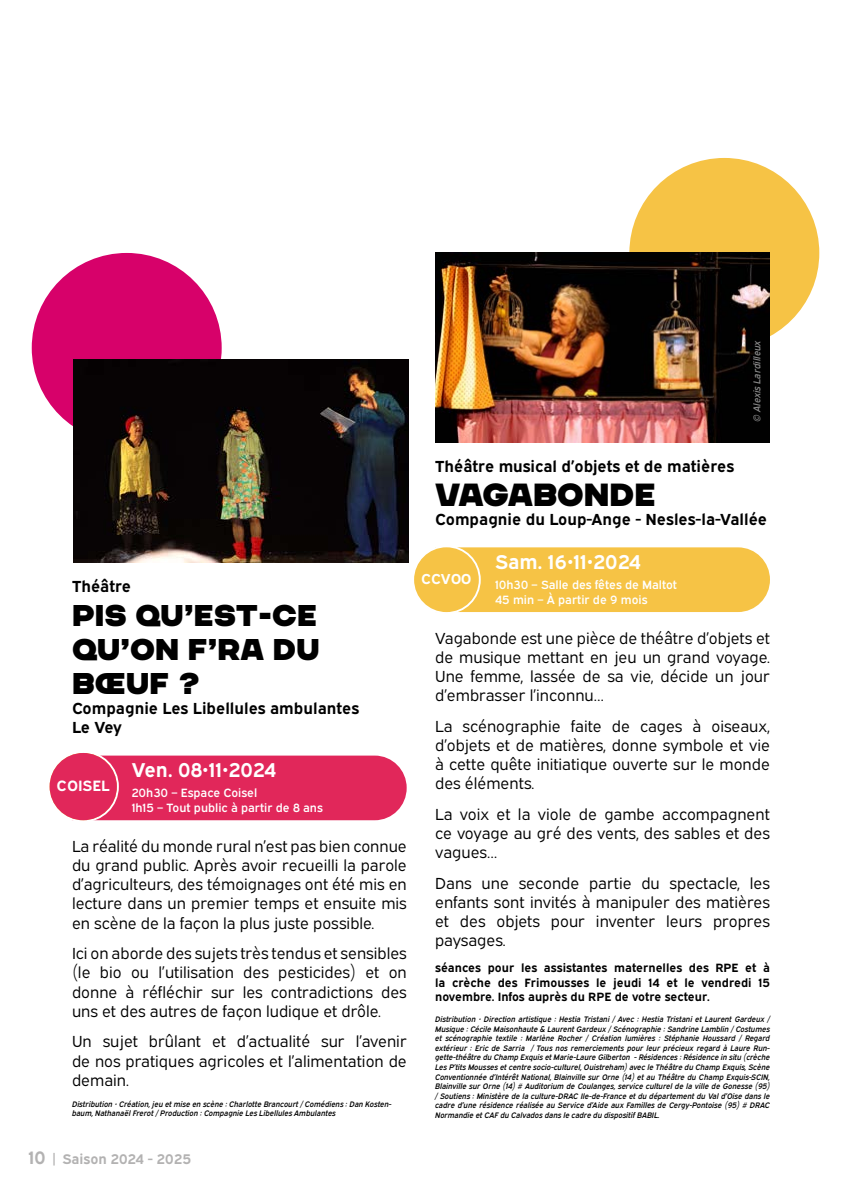
<style>
.page{position:relative;width:842px;height:1191px;background:#fff}
.page>*{position:absolute;margin:0;border:0;box-sizing:border-box;transform-origin:0 0}
.t1{font:32px "CHANEY";color:#000}
.t2{font:30px/34px "CHANEY";color:#000;text-align:justify}
.t3{font:700 20px "Expressway Rg";color:#fff}
.t4{font:16px/19.2px "Expressway Bk";color:#000;text-align:justify}
.t5{font:700 16px/19.2px "Expressway Rg";color:#000}
.t6{font:700 15px "Expressway Rg";color:#fff}
.t7{font:700 14.4px "Expressway Rg";letter-spacing:-.015em;color:#fff}
.t8{font:700 14px "Expressway Rg";color:#b3b2b2}
.t9{font:700 12px/14.4px "Expressway Rg";color:#000;text-align:justify}
.t10{font:12px/14.4px "Expressway Sb";color:#fff}
.t11{font:italic 10px "Expressway Sb";color:#fff}
.t12{font:italic 8px/9.6px "Expressway Sb";color:#000}
.s1{font-size:18px}
</style>
<div class="page">
<div style="left:32px;top:253px;width:190px;height:190px;background:#d7016a;border-radius:50%"></div>
<div style="left:629px;top:158px;width:190px;height:190px;background:#f6c345;border-radius:50%"></div>
<img style="left:73px;top:359px;width:335px;height:204px">
<svg style="left:49px;top:753px;width:358px;height:68px;background:#e43e6b"></svg>
<div style="left:50px;top:753px;width:67px;height:67px;background:#e1275a;border-radius:50%"></div>
<svg style="left:414px;top:547px;width:356px;height:66px;background:#f6c651"></svg>
<img style="left:435px;top:253px;width:335px;height:190px">
<h3 class="t5" style="left:72px;top:575px;width:61px">Théâtre</h3>
<h2 class="t2" style="left:72px;top:599px;width:249px">PIS QU’EST-CE QU’ON F’RA DU BŒUF ?</h2>
<h3 class="t5" style="left:72px;top:696px;width:289px">Compagnie Les Libellules ambulantes<br>Le Vey</h3>
<h3 class="t3" style="left:132px;top:754px;width:146px">Ven. 08•11•2024</h3>
<h3 class="t10" style="left:132px;top:784px;width:193px">20h30 – Espace Coisel<br>1h15 – Tout public à partir de 8 ans</h3>
<h3 class="t6" style="left:57px;top:774px;width:44px">COCVO</h3>
<h3 class="t6" style="left:78px;top:774px;width:33px">ISELO</h3>
<h3 class="t4" style="left:72px;top:835px;width:336px">La réalité du monde rural n’est pas bien connue du grand public. Après avoir recueilli la parole d’agriculteurs, des témoignages ont été mis en lecture dans un premier temps et ensuite mis en scène de la façon la plus juste possible.</h3>
<h3 class="t4" style="left:72px;top:942px;width:336px">Ici on aborde des sujets très tendus et sensibles (le bio ou l’utilisation des pesticides) et on donne à réfléchir sur les contradictions des uns et des autres de façon ludique et drôle.</h3>
<h3 class="t4" style="left:72px;top:1030px;width:336px">Un sujet brûlant et d’actualité sur l’avenir de nos pratiques agricoles et l’alimentation de demain.</h3>
<p class="t12" style="left:72px;top:1098px;width:321px">Distribution • Création, jeu et mise en scène : Charlotte Brancourt / Comédiens : Dan Kosten&shy;baum, Nathanaël Frerot / Production : Compagnie Les Libellules Ambulantes</p>
<h3 class="t8" style="left:28px;top:1147px;width:164px"><span class="s1">10</span> | Saison 2024 - 2025</h3>
<p class="t11" style="left:749px;top:422px;width:84px;rotate:-90deg">© Alexis Lardilleux</p>
<h3 class="t5" style="left:435px;top:455px;width:301px">Théâtre musical d’objets et de matières</h3>
<h1 class="t1" style="left:435px;top:475px;width:222px">VAGABONDE</h1>
<h3 class="t5" style="left:435px;top:508px;width:333px">Compagnie du Loup-Ange - Nesles-la-Vallée</h3>
<h3 class="t3" style="left:495px;top:546px;width:147px">Sam. 16•11•2024</h3>
<h3 class="t10" style="left:495px;top:576px;width:184px">10h30 – Salle des fêtes de Maltot<br>45 min – À partir de 9 mois</h3>
<h3 class="t7" style="left:421px;top:568px;width:52px">CCVOO</h3>
<h3 class="t4" style="left:435px;top:626px;width:336px">Vagabonde est une pièce de théâtre d’objets et de musique mettant en jeu un grand voyage.<br>Une femme, lassée de sa vie, décide un jour d’embrasser l’inconnu…</h3>
<h3 class="t4" style="left:435px;top:715px;width:336px">La scénographie faite de cages à oiseaux, d’objets et de matières, donne symbole et vie à cette quête initiatique ouverte sur le monde des éléments.</h3>
<h3 class="t4" style="left:435px;top:803px;width:336px">La voix et la viole de gambe accompagnent ce voyage au gré des vents, des sables et des vagues…</h3>
<h3 class="t4" style="left:435px;top:872px;width:336px">Dans une seconde partie du spectacle, les enfants sont invités à manipuler des matières et des objets pour inventer leurs propres paysages.</h3>
<h3 class="t9" style="left:435px;top:959px;width:336px">séances pour les assistantes maternelles des RPE et à la crèche des Frimousses le jeudi 14 et le vendredi 15 novembre. Infos auprès du RPE de votre secteur.</h3>
<p class="t12" style="left:435px;top:1013px;width:336px;text-align:justify">Distribution • Direction artistique : Hestia Tristani / Avec : Hestia Tristani et Laurent Gardeux / Musique : Cécile Maisonhaute &amp; Laurent Gardeux / Scénographie : Sandrine Lamblin / Costumes et scénographie textile : Marlène Rocher / Création lumières : Stéphanie Houssard / Regard extérieur : Eric de Sarria / Tous nos remerciements pour leur précieux regard à Laure Run&shy;gette-théâtre du Champ Exquis et Marie-Laure Gilberton - Résidences : Résidence in situ (crèche Les P’tits Mousses et centre socio-culturel, Ouistreham) avec le Théâtre du Champ Exquis, Scène Conventionnée d’Intérêt National, Blainville sur Orne (14) et au Théâtre du Champ Exquis-SCIN, Blainville sur Orne (14) # Auditorium de Coulanges, service culturel de la ville de Gonesse (95) / Soutiens : Ministère de la culture-DRAC Ile-de-France et du département du Val d’Oise dans le cadre d’une résidence réalisée au Service d’Aide aux Familles de Cergy-Pontoise (95) # DRAC Normandie et CAF du Calvados dans le cadre du dispositif BABIL.</p>
</div>
